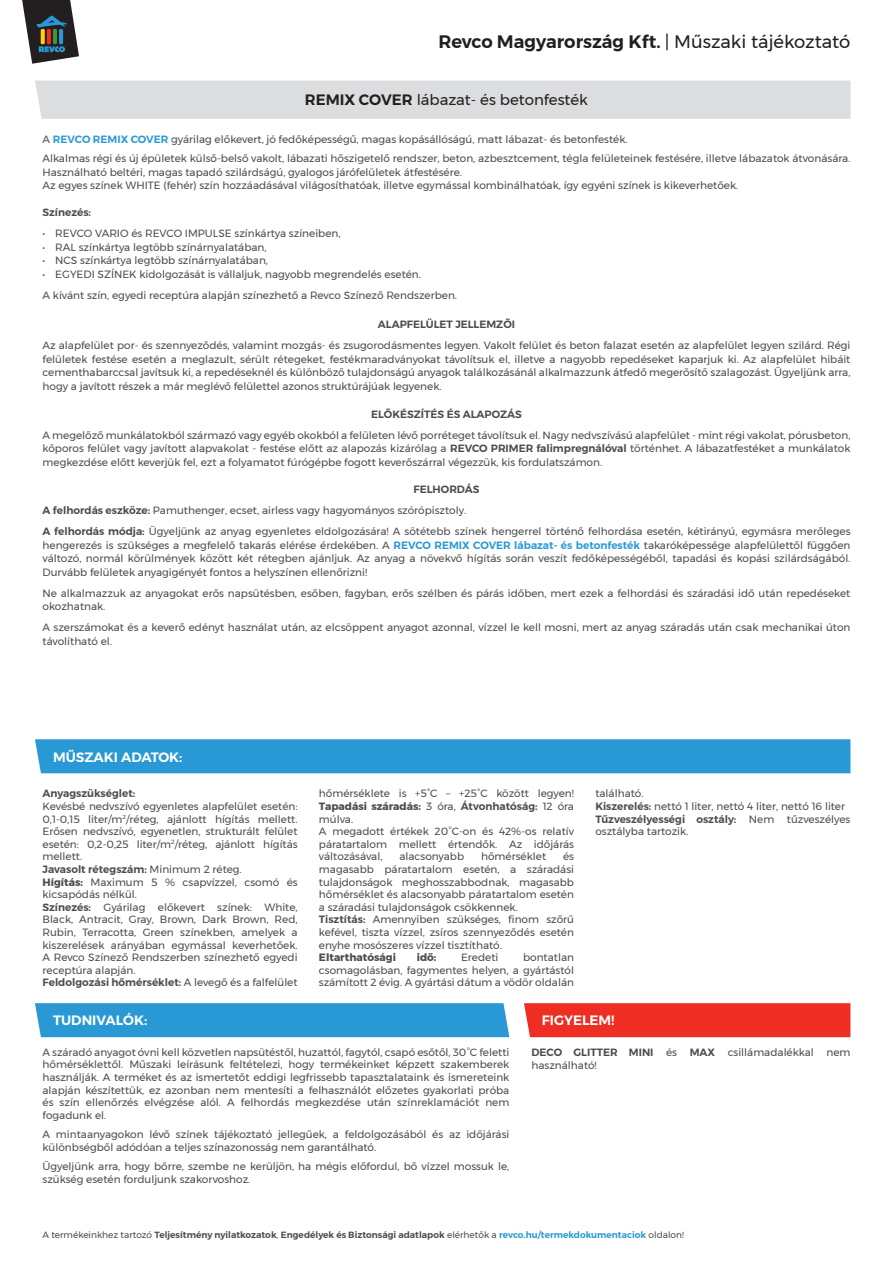
<style>
.page{position:relative;width:893px;height:1263px;background:#fff}
.page>*{position:absolute;margin:0;border:0;box-sizing:border-box;transform-origin:0 0}
.t1{font:600 18px "Montserrat";color:#231f20}
.t2{font:15px "Montserrat";color:#231f20}
.t3{font:600 13.5px "Montserrat";color:#fff}
.t4{font:10.5px/12.6px "Montserrat";color:#4b4c4d}
.t5{font:600 10.5px "Montserrat";color:#4b4c4d}
.t6{font:700 10.5px "Montserrat";color:#4b4c4d}
.t7{font:600 9px "Montserrat";color:#4b4c4d}
.s1{font-weight:400}
.s2{font-weight:600}
.s3{font-weight:600;color:#2999d5}
.s4{font-weight:700}
.s5{color:#2999d5}
</style>
<div class="page">
<div style="left:35px;top:81px;width:815px;height:38px;background:#dcdddf"></div>
<div style="left:35px;top:739px;width:815px;height:34px;background:#2999d5"></div>
<div style="left:35px;top:1003px;width:474px;height:34px;background:#2999d5"></div>
<div style="left:524px;top:1003px;width:326px;height:34px;background:#ee2e22"></div>
<svg style="left:22px;top:0;width:57px;height:64px"></svg>
<h1 class="t1" style="left:438px;top:28px;width:414px">Revco Magyarország Kft. <span class="s1">| Műszaki tájékoztató</span></h1>
<h2 class="t2" style="left:305px;top:89px;width:285px"><span class="s2">REMIX COVER</span> lábazat- és betonfesték</h2>
<p class="t4" style="left:43px;top:129px;width:809px;line-height:19.5px">A <span class="s3">REVCO REMIX COVER</span> gyárilag előkevert, jó fedőképességű, magas kopásállóságú, matt lábazat- és betonfesték.<br>Alkalmas régi és új épületek külső-belső vakolt, lábazati hőszigetelő rendszer, beton, azbesztcement, tégla felületeinek festésére, illetve lábazatok átvonására.</p>
<p class="t4" style="left:43px;top:165px;width:697px;line-height:13.5px">Használható beltéri, magas tapadó szilárdságú, gyalogos járófelületek átfestésére.<br>Az egyes színek WHITE (fehér) szín hozzáadásával világosíthatóak, illetve egymással kombinálhatóak, így egyéni színek is kikeverhetőek.</p>
<p class="t5" style="left:43px;top:204px;width:50px">Színezés:</p>
<p class="t4" style="left:43px;top:227px;width:300px">• REVCO VARIO és REVCO IMPULSE színkártya színeiben,</p>
<p class="t4" style="left:43px;top:241px;width:226px">• RAL színkártya legtöbb színárnyalatában,</p>
<p class="t4" style="left:43px;top:254px;width:227px">• NCS színkártya legtöbb színárnyalatában,</p>
<p class="t4" style="left:43px;top:263px;width:416px;line-height:21px">• EGYEDI SZÍNEK kidolgozását is vállaljuk, nagyobb megrendelés esetén.<br>A kívánt szín, egyedi receptúra alapján színezhető a Revco Színező Rendszerben.</p>
<p class="t5" style="left:378px;top:316px;width:139px">ALAPFELÜLET JELLEMZŐI</p>
<p class="t4" style="left:43px;top:339px;width:809px;line-height:13.5px;text-align:justify">Az alapfelület por- és szennyeződés, valamint mozgás- és zsugorodásmentes legyen. Vakolt felület és beton falazat esetén az alapfelület legyen szilárd. Régi felületek festése esetén a meglazult, sérült rétegeket, festékmaradványokat távolítsuk el, illetve a nagyobb repedéseket kaparjuk ki. Az alapfelület hibáit cementhabarccsal javítsuk ki, a repedéseknél és különböző tulajdonságú anyagok találkozásánál alkalmazzunk átfedő megerősítő szalagozást. Ügyeljünk arra, hogy a javított részek a már meglévő felülettel azonos struktúrájúak legyenek.</p>
<p class="t5" style="left:371px;top:406px;width:152px">ELŐKÉSZÍTÉS ÉS ALAPOZÁS</p>
<p class="t4" style="left:43px;top:428px;width:809px;line-height:13.5px;text-align:justify">A megelőző munkálatokból származó vagy egyéb okokból a felületen lévő porréteget távolítsuk el. Nagy nedvszívású alapfelület - mint régi vakolat, pórusbeton, kőporos felület vagy javított alapvakolat - festése előtt az alapozás kizárólag a <span class="s2">REVCO PRIMER falimpregnálóval</span> történhet. A lábazatfestéket a munkálatok megkezdése előtt keverjük fel, ezt a folyamatot fúrógépbe fogott keverőszárral végezzük, kis fordulatszámon.</p>
<p class="t4" style="left:43px;top:479px;width:809px;line-height:21px;text-indent:371px"><span class="s2">FELHORDÁS<br>A felhordás eszköze:</span> Pamuthenger, ecset, airless vagy hagyományos szórópisztoly.<br><span class="s2">A felhordás módja:</span> Ügyeljünk az anyag egyenletes eldolgozására! A sötétebb színek hengerrel történő felhordása esetén, kétirányú, egymásra merőleges</p>
<p class="t4" style="left:43px;top:538px;width:809px;line-height:13.5px;text-align:justify">hengerezés is szükséges a megfelelő takarás elérése érdekében. A <span class="s3">REVCO REMIX COVER lábazat- és betonfesték</span> takaróképessége alapfelülettől függően változó, normál körülmények között két rétegben ajánljuk. Az anyag a növekvő hígítás során veszít fedőképességéből, tapadási és kopási szilárdságából.<br>Durvább felületek anyagigényét fontos a helyszínen ellenőrizni!</p>
<p class="t4" style="left:43px;top:586px;width:809px;line-height:13.5px">Ne alkalmazzuk az anyagokat erős napsütésben, esőben, fagyban, erős szélben és párás időben, mert ezek a felhordási és száradási idő után repedéseket okozhatnak.</p>
<p class="t4" style="left:43px;top:621px;width:809px;line-height:13.5px">A szerszámokat és a keverő edényt használat után, az elcsöppent anyagot azonnal, vízzel le kell mosni, mert az anyag száradás után csak mechanikai úton távolítható el.</p>
<p class="t3" style="left:53px;top:746px;width:131px">MŰSZAKI ADATOK:</p>
<p class="t5" style="left:43px;top:785px;width:94px">Anyagszükséglet:</p>
<p class="t4" style="left:43px;top:800px;width:257px">Kevésbé nedvszívó egyenletes alapfelület esetén:<br>0,1-0,15 liter/m<sup>2</sup>/réteg, ajánlott hígítás mellett.<br>Erősen nedvszívó, egyenetlen, strukturált felület esetén: 0,2-0,25 liter/m<sup>2</sup>/réteg, ajánlott hígítás mellett.<br><span class="s2">Javasolt rétegszám:</span> Minimum 2 réteg.<br><span class="s4">Hígítás:</span> Maximum 5 % csapvízzel, csomó és kicsapódás nélkül.<br><span class="s2">Színezés:</span> Gyárilag előkevert színek: White, Black, Antracit, Gray, Brown, Dark Brown, Red, Rubin, Terracotta, Green színekben, amelyek a kiszerelések arányában egymással keverhetőek.<br>A Revco Színező Rendszerben színezhető egyedi receptúra alapján.<br><span class="s2">Feldolgozási hőmérséklet:</span> A levegő és a falfelület</p>
<p class="t4" style="left:319px;top:787px;width:257px">hőmérséklete is +5°C – +25°C között legyen!<br><span class="s4">Tapadási száradás:</span> 3 óra, <span class="s2">Átvonhatóság:</span> 12 óra múlva.<br>A megadott értékek 20°C-on és 42%-os relatív páratartalom mellett értendők. Az időjárás változásával,</p>
<p class="t4" style="left:399px;top:850px;width:66px">alacsonyabb</p>
<p class="t4" style="left:481px;top:850px;width:67px">hőmérséklet</p>
<p class="t4" style="left:319px;top:850px;width:257px;text-indent:244px">és magasabb páratartalom esetén, a száradási tulajdonságok meghosszabbodnak, magasabb hőmérséklet és alacsonyabb páratartalom esetén a száradási tulajdonságok csökkennek.<br><span class="s2">Tisztítás:</span> Amennyiben szükséges, finom szőrű kefével, tiszta vízzel, zsíros szennyeződés esetén enyhe mosószeres vízzel tisztítható.</p>
<p class="t6" style="left:319px;top:949px;width:79px">Eltarthatósági</p>
<p class="t6" style="left:417px;top:949px;width:21px">idő:</p>
<p class="t4" style="left:461px;top:951px;width:39px">Eredeti</p>
<p class="t4" style="left:319px;top:951px;width:257px;text-align:justify;text-indent:204px">bontatlan csomagolásban, fagymentes helyen, a gyártástól számított 2 évig. A gyártási dátum a vödör oldalán</p>
<p class="t4" style="left:595px;top:787px;width:257px">található.<br><span class="s2">Kiszerelés:</span> nettó 1 liter, nettó 4 liter, nettó 16 liter <span class="s2">Tűzveszélyességi osztály:</span> Nem tűzveszélyes osztályba tartozik.</p>
<p class="t3" style="left:53px;top:1010px;width:96px">TUDNIVALÓK:</p>
<p class="t3" style="left:542px;top:1010px;width:74px">FIGYELEM!</p>
<p class="t4" style="left:43px;top:1046px;width:468px;text-align:justify">A száradó anyagot óvni kell közvetlen napsütéstől, huzattól, fagytól, csapó esőtől, 30°C feletti hőmérséklettől. Műszaki leírásunk feltételezi, hogy termékeinket képzett szakemberek használják. A terméket és az ismertetőt eddigi legfrissebb tapasztalataink és ismereteink alapján készítettük, ez azonban nem mentesíti a felhasználót előzetes gyakorlati próba és szín ellenőrzés elvégzése alól. A felhordás megkezdése után színreklamációt nem fogadunk el.</p>
<p class="t4" style="left:43px;top:1128px;width:468px">A mintaanyagokon lévő színek tájékoztató jellegűek, a feldolgozásából és az időjárási különbségből adódóan a teljes színazonosság nem garantálható.</p>
<p class="t4" style="left:43px;top:1160px;width:468px">Ügyeljünk arra, hogy bőrre, szembe ne kerüljön, ha mégis előfordul, bő vízzel mossuk le, szükség esetén forduljunk szakorvoshoz.</p>
<p class="t4" style="left:532px;top:1046px;width:320px"><span class="s2">DECO GLITTER MINI</span> és <span class="s2">MAX</span> csillámadalékkal nem használható!</p>
<p class="t7" style="left:43px;top:1227px;width:643px"><span class="s1">A termékeinkhez tartozó</span> Teljesítmény nyilatkozatok<span class="s1">,</span> Engedélyek és Biztonsági adatlapok <span class="s1">elérhetők a</span> <span class="s5">revco.hu/termekdokumentaciok</span> <span class="s1">oldalon!</span></p>
</div>
